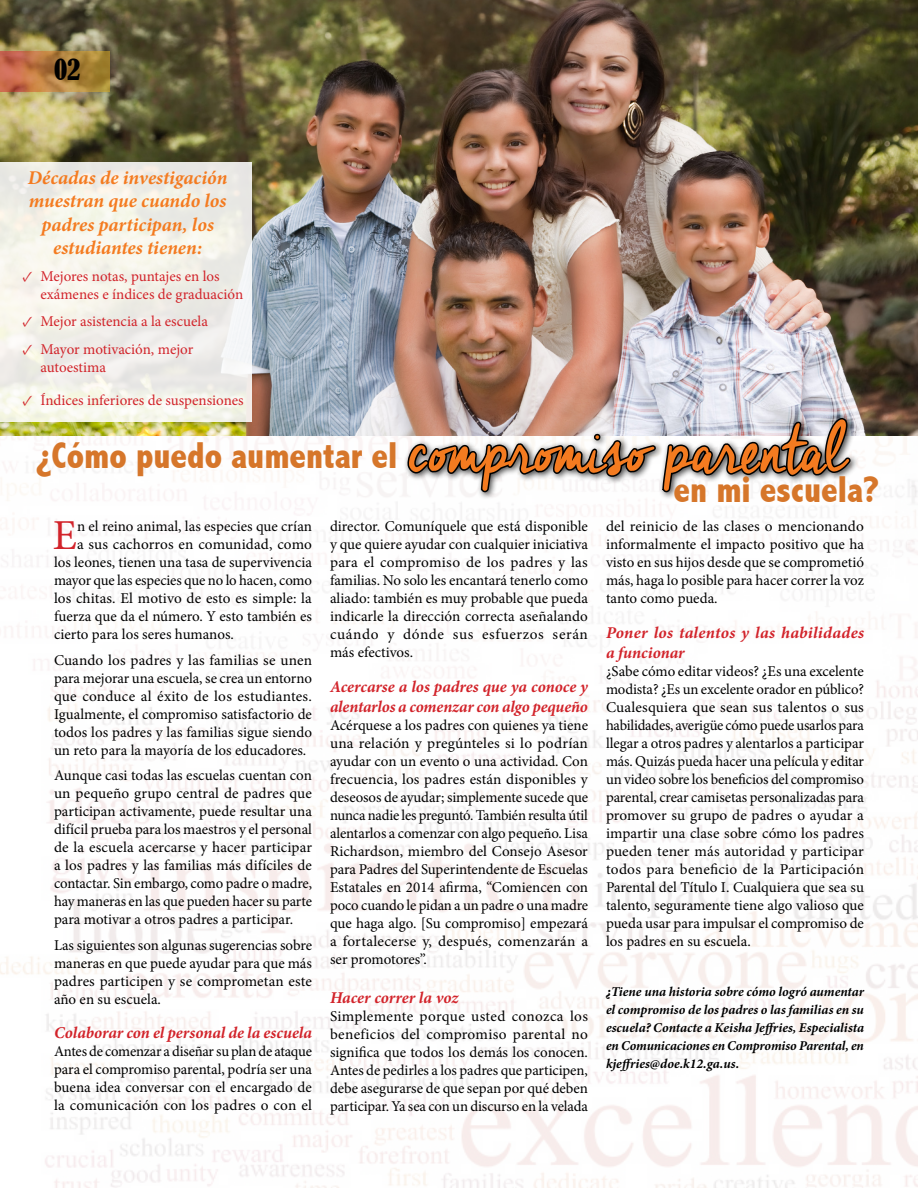
<style>
.page{position:relative;width:918px;height:1188px;background:#fff}
.page>*{position:absolute;margin:0;border:0;box-sizing:border-box;transform-origin:0 0}
.t1{font:42.75px "Minion Pro";color:#d2232a}
.t2{font:800 condensed 37.5px/33.6px "Abadi";color:#d6762a;scale:.95 1}
.t3{font:condensed 27px "Bernard";color:#000}
.t4{font:italic 700 19.5px/23.4px "Minion Pro";color:#f47b20;text-align:center}
.t5{font:italic 700 16.5px/19.8px "Minion Pro";letter-spacing:-.005em;color:#d2232a}
.t6{font:italic 700 16.5px/19.8px "Minion Pro";letter-spacing:.015em;color:#d2232a}
.t7{font:15px/18px "Minion Pro";color:#000;text-align:justify}
.t8{font:15px/18px "Minion Pro";color:#d2232a}
.t9{font:italic 700 13.5px/18px "Minion Pro";letter-spacing:-.005em;color:#000;text-align:justify}
.s1{font-family:"Cheddar Jack";font-weight:400;font-stretch:normal;font-size:70.5px;color:#f47b20}
</style>
<div class="page">
<img style="left:0;top:720px;width:918px;height:468px">
<img style="left:0;top:0;width:918px;height:436px">
<div style="left:403px;top:414px;width:456px;height:87px;background:#000;opacity:.75"></div>
<img style="left:406px;top:353px;width:446px;height:142px">
<div style="left:0;top:162px;width:252px;height:259px;background:linear-gradient(to bottom,#f0eee7,#f3f2ec)"></div>
<svg style="left:0;top:51px;width:109px;height:41px;background:#b4783f"></svg>
<h3 class="t3" style="left:54px;top:54px;width:28px">02</h3>
<h3 class="t4" style="left:28px;top:166px;width:201px">Décadas de investigación muestran que cuando los padres participan, los estudiantes tienen:</h3>
<p class="t8" style="left:40px;top:267px;width:204px;text-indent:-18px">✓ Mejores notas, puntajes en los exámenes e índices de graduación</p>
<p class="t8" style="left:22px;top:312px;width:187px">✓ Mejor asistencia a la escuela</p>
<p class="t8" style="left:40px;top:341px;width:154px;text-indent:-18px">✓ Mayor motivación, mejor autoestima</p>
<p class="t8" style="left:22px;top:391px;width:223px">✓ Índices inferiores de suspensiones</p>
<h2 class="t2" style="left:674px;top:439px;width:218px;text-indent:-638px">¿Cómo puedo aumentar el <span class="s1">compromiso parental </span>en mi escuela?</h2>
<h1 class="t1" style="left:53px;top:507px;width:26px">E</h1>
<p class="t7" style="left:77px;top:517px;width:236px">n el reino animal, las especies que crían</p>
<p class="t7" style="left:77px;top:535px;width:237px">a sus cachorros en comunidad, como</p>
<p class="t7" style="left:54px;top:553px;width:259px">los leones, tienen una tasa de supervivencia</p>
<p class="t7" style="left:54px;top:571px;width:260px">mayor que las especies que no lo hacen, como</p>
<p class="t7" style="left:54px;top:589px;width:259px">los chitas. El motivo de esto es simple: la</p>
<p class="t7" style="left:54px;top:607px;width:259px">fuerza que da el número. Y esto también es</p>
<p class="t7" style="left:54px;top:625px;width:182px">cierto para los seres humanos.</p>
<p class="t7" style="left:54px;top:651px;width:260px">Cuando los padres y las familias se unen para mejorar una escuela, se crea un entorno que conduce al éxito de los estudiantes.<br>Igualmente, el compromiso satisfactorio de todos los padres y las familias sigue siendo un reto para la mayoría de los educadores.</p>
<p class="t7" style="left:54px;top:766px;width:260px">Aunque casi todas las escuelas cuentan con un pequeño grupo central de padres que participan activamente, puede resultar una difícil prueba para los maestros y el personal de la escuela acercarse y hacer participar a los padres y las familias más difíciles de contactar. Sin embargo, como padre o madre, hay maneras en las que pueden hacer su parte para motivar a otros padres a participar.</p>
<p class="t7" style="left:54px;top:936px;width:260px">Las siguientes son algunas sugerencias sobre maneras en que puede ayudar para que más padres participen y se comprometan este año en su escuela.</p>
<p class="t5" style="left:54px;top:1023px;width:260px">Colaborar con el personal de la escuela</p>
<p class="t7" style="left:54px;top:1043px;width:260px">Antes de comenzar a diseñar su plan de ataque para el compromiso parental, podría ser una buena idea conversar con el encargado de la comunicación con los padres o con el</p>
<p class="t7" style="left:330px;top:517px;width:260px">director. Comuníquele que está disponible y que quiere ayudar con cualquier iniciativa para el compromiso de los padres y las familias. No solo les encantará tenerlo como aliado: también es muy probable que pueda indicarle la dirección correcta aseñalando cuándo y dónde sus esfuerzos serán más efectivos.</p>
<p class="t5" style="left:330px;top:676px;width:260px">Acercarse a los padres que ya conoce y alentarlos a comenzar con algo pequeño</p>
<p class="t7" style="left:330px;top:716px;width:260px">Acérquese a los padres con quienes ya tiene una relación y pregúnteles si lo podrían ayudar con un evento o una actividad. Con frecuencia, los padres están disponibles y deseosos de ayudar; simplemente sucede que nunca nadie les preguntó. También resulta útil alentarlos a comenzar con algo pequeño. Lisa Richardson, miembro del Consejo Asesor para Padres del Superintendente de Escuelas Estatales en 2014 afirma, “Comiencen con poco cuando le pidan a un padre o una madre que haga algo. [Su compromiso] empezará a fortalecerse y, después, comenzarán a ser promotores”.</p>
<p class="t5" style="left:330px;top:988px;width:130px">Hacer correr la voz</p>
<p class="t7" style="left:330px;top:1008px;width:260px">Simplemente porque usted conozca los beneficios del compromiso parental no significa que todos los demás los conocen.<br>Antes de pedirles a los padres que participen, debe asegurarse de que sepan por qué deben participar. Ya sea con un discurso en la velada</p>
<p class="t7" style="left:606px;top:517px;width:260px">del reinicio de las clases o mencionando informalmente el impacto positivo que ha visto en sus hijos desde que se comprometió más, haga lo posible para hacer correr la voz tanto como pueda.</p>
<p class="t6" style="left:606px;top:622px;width:260px">Poner los talentos y las habilidades a funcionar</p>
<p class="t7" style="left:606px;top:662px;width:260px">¿Sabe cómo editar videos? ¿Es una excelente modista? ¿Es un excelente orador en público?<br>Cualesquiera que sean sus talentos o sus habilidades, averigüe cómo puede usarlos para llegar a otros padres y alentarlos a participar más. Quizás pueda hacer una película y editar un video sobre los beneficios del compromiso parental, crear camisetas personalizadas para promover su grupo de padres o ayudar a impartir una clase sobre cómo los padres pueden tener más autoridad y participar todos para beneficio de la Participación Parental del Título I. Cualquiera que sea su talento, seguramente tiene algo valioso que pueda usar para impulsar el compromiso de los padres en su escuela.</p>
<p class="t9" style="left:606px;top:983px;width:260px">¿Tiene una historia sobre cómo logró aumentar el compromiso de los padres o las familias en su escuela? Contacte a Keisha Jeffries, Especialista en Comunicaciones en Compromiso Parental, en kjeffries@doe.k12.ga.us.</p>
</div>
